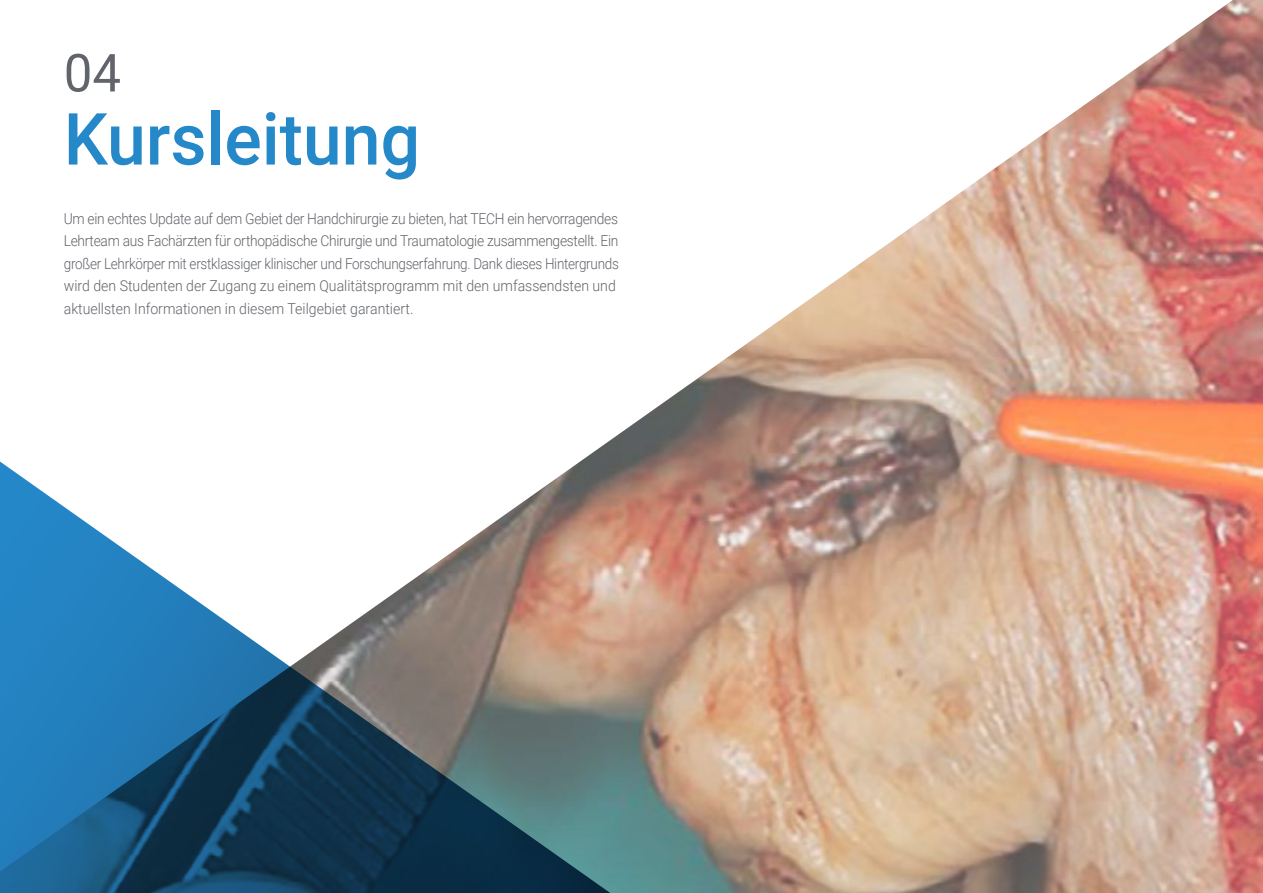
<style>
.page{position:relative;width:1263px;height:893px;background:#fff}
.page>*{position:absolute;margin:0;border:0;box-sizing:border-box;transform-origin:0 0}
.t1{font:500 72px "Roboto";color:#2488c9}
.t2{font:52.5px "Roboto";color:#61646a}
.t3{font:300 15px/22.5px "Roboto";letter-spacing:-.02em;color:#61646a;scale:.92 1}
</style>
<div class="page">
<img style="left:602px;top:0;width:661px;height:893px">
<svg style="left:0;top:446px;width:640px;height:447px"></svg>
<h2 class="t2" style="left:64px;top:36px;width:59px">04</h2>
<h1 class="t1" style="left:64px;top:89px;width:358px">Kursleitung</h1>
<p class="t3" style="left:64px;top:207px;width:605px">Um ein echtes Update auf dem Gebiet der Handchirurgie zu bieten, hat TECH ein hervorragendes Lehrteam aus Fachärzten für orthopädische Chirurgie und Traumatologie zusammengestellt. Ein großer Lehrkörper mit erstklassiger klinischer und Forschungserfahrung. Dank dieses Hintergrunds wird den Studenten der Zugang zu einem Qualitätsprogramm mit den umfassendsten und aktuellsten Informationen in diesem Teilgebiet garantiert.</p>
</div>
